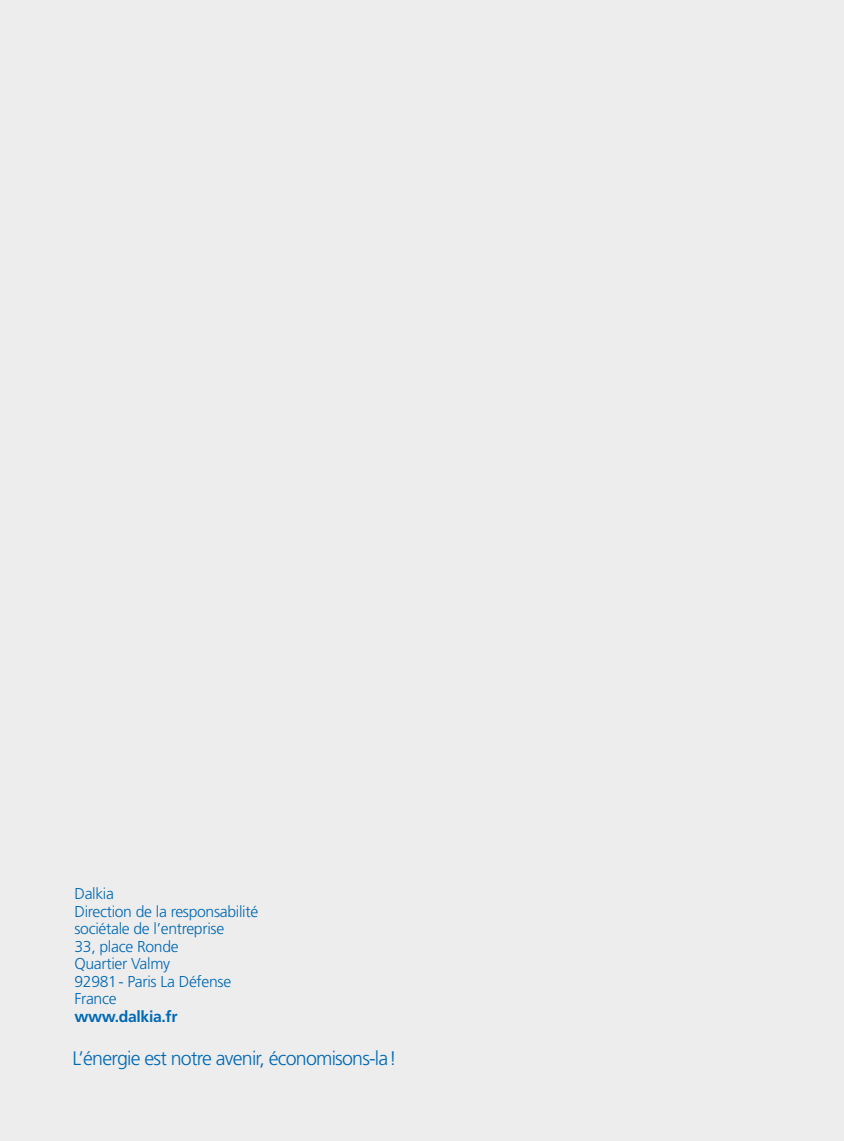
<style>
.page{position:relative;width:844px;height:1141px;background:#fff}
.page>*{position:absolute;margin:0;border:0;box-sizing:border-box;transform-origin:0 0}
.t1{font:300 19.6px "Frutiger LT Std";letter-spacing:-.04em;color:#0069b4}
.t2{font:300 15.75px/17.5px "Frutiger LT Std";letter-spacing:-.02em;color:#0069b4}
.t3{font:700 15.75px "Frutiger LT Std";letter-spacing:-.02em;color:#0069b4}
</style>
<div class="page">
<div style="left:0;top:0;width:843px;height:1141px;background:#ededed"></div>
<p class="t2" style="left:74px;top:885px;width:185px">Dalkia<br>Direction de la responsabilité sociétale de l’entreprise<br>33, place Ronde<br>Quartier Valmy<br>92981- Paris La Défense<br>France</p>
<p class="t3" style="left:74px;top:1007px;width:105px">www.dalkia.fr</p>
<p class="t1" style="left:73px;top:1047px;width:325px">L’énergie est notre avenir, économisons-la!</p>
</div>
